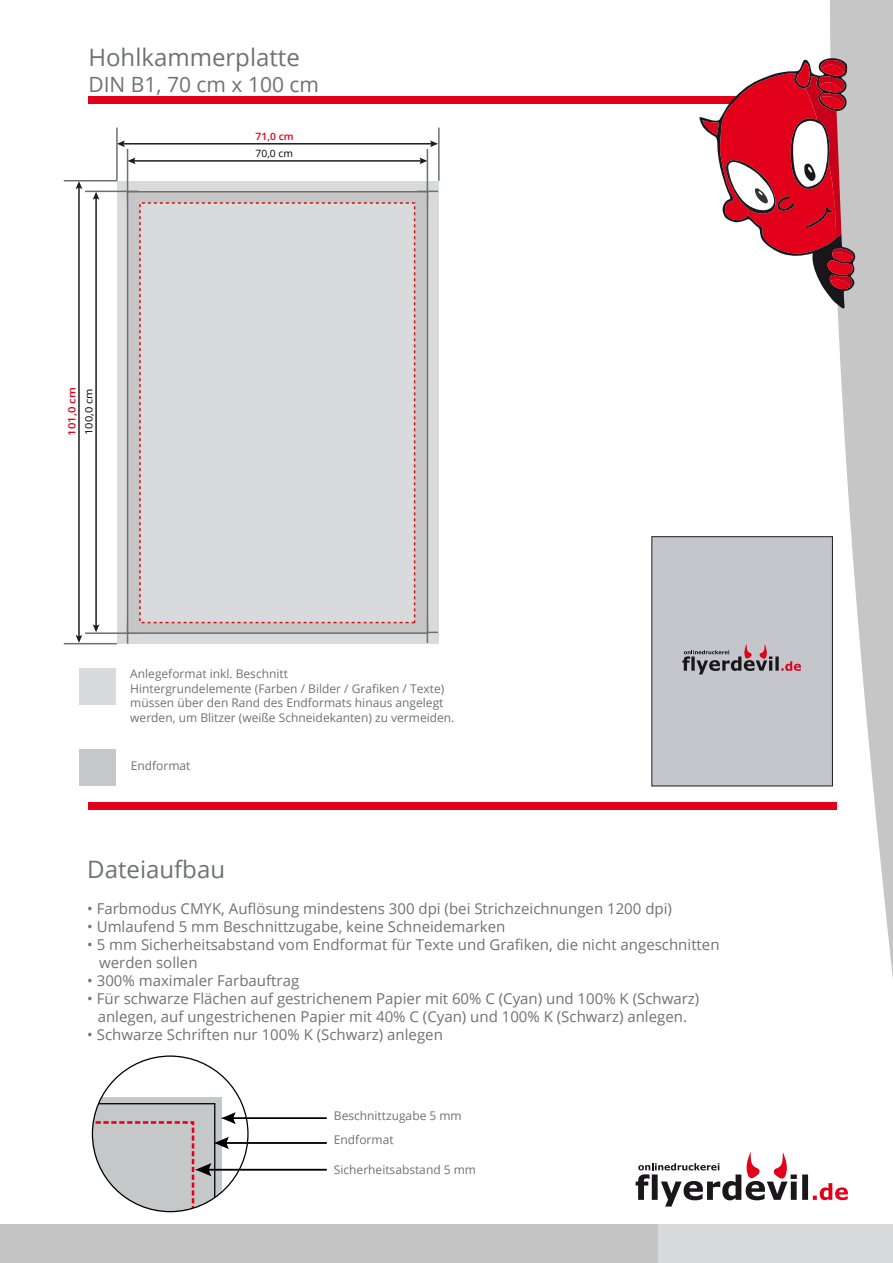
<style>
.page{position:relative;width:893px;height:1263px;background:#fff}
.page>*{position:absolute;margin:0;border:0;box-sizing:border-box;transform-origin:0 0}
.t1{font:24px "Open Sans";color:#707173}
.t2{font:21px "Open Sans";color:#707173}
.t3{font:15px/18px "Open Sans";color:#707173}
.t4{font:12px/14.4px "Open Sans";color:#707173}
.t5{font:600 10.05px/17px "Open Sans";color:#e2001a;scale:1.13 1}
.t6{font:10.05px "Open Sans";color:#000}
.t7{font:600 10.05px "Open Sans";color:#e2001a}
.s1{font-weight:400;color:#000}
</style>
<div class="page">
<div style="left:0;top:1224px;width:658px;height:39px;background:#c5c5c5"></div>
<div style="left:658px;top:1224px;width:235px;height:39px;background:#d9dadb"></div>
<svg style="left:830px;top:0;width:63px;height:979px;fill:#c6c6c6"></svg>
<div style="left:88px;top:96px;width:675px;height:8px;background:#e2001a"></div>
<svg style="left:699px;top:58px;width:157px;height:253px"></svg>
<svg style="left:636px;top:1152px;width:212px;height:54px"></svg>
<hr style="left:64px;top:180px;width:53px;height:1px;background:#6f6f6e">
<hr style="left:116px;top:128px;width:2px;height:53px;background:#6f6f6e">
<div style="left:88px;top:802px;width:749px;height:8px;background:#e2001a"></div>
<div style="left:117px;top:181px;width:322px;height:463px;background:#d9dadb"></div>
<hr style="left:438px;top:128px;width:2px;height:53px;background:#6f6f6e">
<hr style="left:64px;top:643px;width:53px;height:1px;background:#6f6f6e">
<hr style="left:85px;top:191px;width:53px;height:1px;background:#6f6f6e">
<hr style="left:127px;top:149px;width:1px;height:53px;background:#6f6f6e">
<hr style="left:85px;top:632px;width:53px;height:2px;background:#6f6f6e">
<hr style="left:427px;top:149px;width:1px;height:53px;background:#6f6f6e">
<svg style="left:426px;top:622px;width:12px;height:21px"></svg>
<hr style="left:133px;top:160px;width:289px;height:2px;background:#1d1d1b">
<svg style="left:128px;top:158px;width:7px;height:6px"></svg>
<svg style="left:419px;top:158px;width:8px;height:6px"></svg>
<hr style="left:122px;top:143px;width:311px;height:2px;background:#1d1d1b">
<svg style="left:117px;top:140px;width:8px;height:7px"></svg>
<svg style="left:430px;top:140px;width:8px;height:7px"></svg>
<hr style="left:95px;top:197px;width:2px;height:430px;background:#1d1d1b">
<svg style="left:93px;top:624px;width:6px;height:8px"></svg>
<svg style="left:93px;top:192px;width:6px;height:8px"></svg>
<hr style="left:78px;top:186px;width:2px;height:451px;background:#1d1d1b">
<svg style="left:76px;top:635px;width:6px;height:8px"></svg>
<svg style="left:76px;top:181px;width:6px;height:8px"></svg>
<div style="left:92px;top:1097px;width:130px;height:114px;background:#c6c7c8"></div>
<hr style="left:231px;top:1117px;width:96px;height:2px;background:#000">
<hr style="left:224px;top:1142px;width:103px;height:2px;background:#000">
<hr style="left:206px;top:1169px;width:121px;height:1px;background:#000">
<svg style="left:92px;top:1103px;width:144px;height:108px"></svg>
<div style="left:79px;top:668px;width:37px;height:37px;background:#d9dadb"></div>
<div style="left:79px;top:749px;width:37px;height:36px;background:#c6c7c8"></div>
<div style="left:652px;top:536px;width:181px;height:250px;background:#c5c6cb;border:1px solid #1d1d1b"></div>
<svg style="left:682px;top:644px;width:119px;height:30px"></svg>
<div style="left:127px;top:191px;width:301px;height:443px;background:#c7c6c7;border:2px solid #6f6f6e"></div>
<div style="left:139px;top:202px;width:276px;height:421px;background:#d9dadb;border:2px dashed #d41317"></div>
<p class="t1" style="left:88px;top:41px;width:213px">Hohlkammerplatte</p>
<p class="t2" style="left:88px;top:70px;width:232px">DIN B1, 70 cm x 100 cm</p>
<p class="t7" style="left:256px;top:130px;width:40px">71,0 cm</p>
<p class="t5" style="left:63px;top:436px;width:44px;rotate:-90deg">101,0 cm<br><span class="s1">100,0 cm</span></p>
<p class="t6" style="left:256px;top:147px;width:39px">70,0 cm</p>
<p class="t4" style="left:130px;top:667px;width:326px">Anlegeformat inkl. Beschnitt<br>Hintergrundelemente (Farben / Bilder / Grafiken / Texte) müssen über den Rand des Endformats hinaus angelegt werden, um Blitzer (weiße Schneidekanten) zu vermeiden.</p>
<p class="t4" style="left:131px;top:758px;width:61px">Endformat</p>
<p class="t1" style="left:87px;top:853px;width:139px">Dateiaufbau</p>
<p class="t3" style="left:87px;top:899px;width:586px">• Farbmodus CMYK, Auflösung mindestens 300 dpi (bei Strichzeichnungen 1200 dpi)</p>
<p class="t3" style="left:87px;top:917px;width:420px">• Umlaufend 5 mm Beschnittzugabe, keine Schneidemarken</p>
<p class="t3" style="left:99px;top:935px;width:622px;text-indent:-12px">• 5 mm Sicherheitsabstand vom Endformat für Texte und Grafiken, die nicht angeschnitten werden sollen</p>
<p class="t3" style="left:87px;top:971px;width:213px">• 300% maximaler Farbauftrag</p>
<p class="t3" style="left:87px;top:989px;width:614px;text-align:center">• Für schwarze Flächen auf gestrichenem Papier mit 60% C (Cyan) und 100% K (Schwarz) anlegen, auf ungestrichenen Papier mit 40% C (Cyan) und 100% K (Schwarz) anlegen.</p>
<p class="t3" style="left:87px;top:1025px;width:357px">• Schwarze Schriften nur 100% K (Schwarz) anlegen</p>
<p class="t4" style="left:334px;top:1102px;width:129px;line-height:24.8px">Beschnittzugabe 5 mm<br>Endformat</p>
<p class="t4" style="left:334px;top:1162px;width:144px">Sicherheitsabstand 5 mm</p>
</div>
